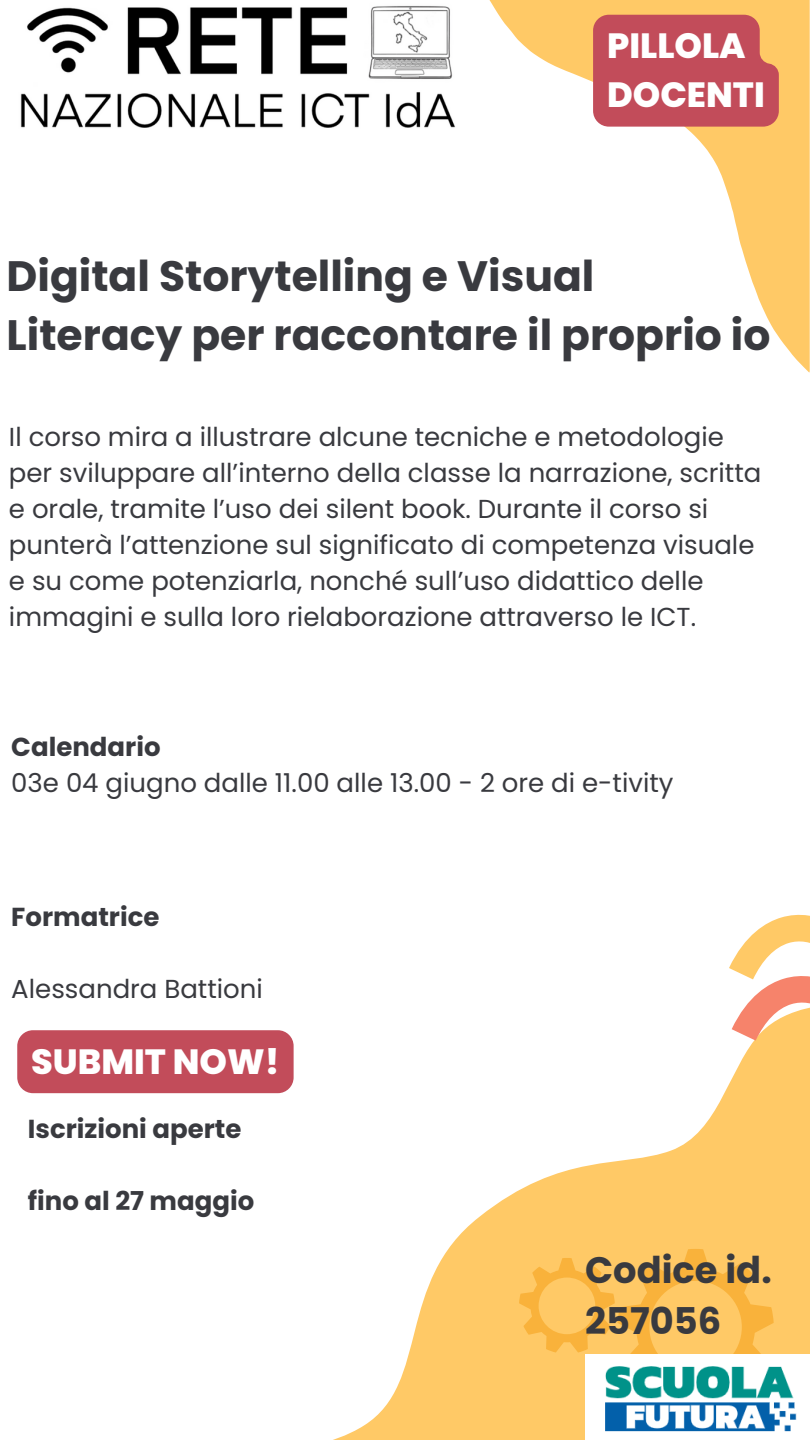
<style>
.page{position:relative;width:810px;height:1440px;background:#fff}
.page>*{position:absolute;margin:0;border:0;box-sizing:border-box;transform-origin:0 0}
.t1{font:700 42.5px/59.2px "Poppins";color:#393a3f}
.t2{font:700 36.9px/51px "Poppins";color:#393a3f}
.t3{font:800 35px/48.9px "Poppins";color:#fff}
.t4{font:26px/36px "Poppins";color:#393a3f}
.t5{font:700 26px "Poppins";color:#393a3f}
</style>
<div class="page">
<svg style="left:180px;top:1030px;width:630px;height:410px"></svg>
<svg style="left:489px;top:0;width:321px;height:373px"></svg>
<svg style="left:729px;top:914px;width:81px;height:127px"></svg>
<svg style="left:519px;top:1249px;width:291px;height:191px;background:#fdc35c"></svg>
<img style="left:20px;top:6px;width:435px;height:122px">
<img style="left:585px;top:1354px;width:225px;height:86px">
<div style="left:17px;top:1030px;width:277px;height:63px;background:#c24c5a;border-radius:16px"></div>
<svg style="left:593px;top:15px;width:186px;height:112px;background:#c5535b"></svg>
<p class="t3" style="left:607px;top:22px;width:159px">PILLOLA<br>DOCENTI</p>
<h2 class="t1" style="left:7px;top:246px;width:765px">Digital Storytelling e Visual<br>Literacy per raccontare il proprio io</h2>
<p class="t4" style="left:9px;top:419px;width:754px">Il corso mira a illustrare alcune tecniche e metodologie per sviluppare all’interno della classe la narrazione, scritta e orale, tramite l’uso dei silent book. Durante il corso si punterà l’attenzione sul significato di competenza visuale e su come potenziarla, nonché sull’uso didattico delle immagini e sulla loro rielaborazione attraverso le ICT.</p>
<p class="t5" style="left:11px;top:729px;width:151px">Calendario</p>
<p class="t4" style="left:11px;top:765px;width:664px">03e 04 giugno dalle 11.00 alle 13.00 - 2 ore di e-tivity</p>
<h4 class="t5" style="left:11px;top:898px;width:150px">Formatrice</h4>
<p class="t4" style="left:11px;top:971px;width:253px">Alessandra Battioni</p>
<p class="t3" style="left:31px;top:1037px;width:250px">SUBMIT NOW!</p>
<p class="t5" style="left:28px;top:1111px;width:215px">Iscrizioni aperte</p>
<p class="t5" style="left:28px;top:1183px;width:228px">fino al 27 maggio</p>
<h1 class="t2" style="left:585px;top:1244px;width:188px">Codice id.<br>257056</h1>
</div>
